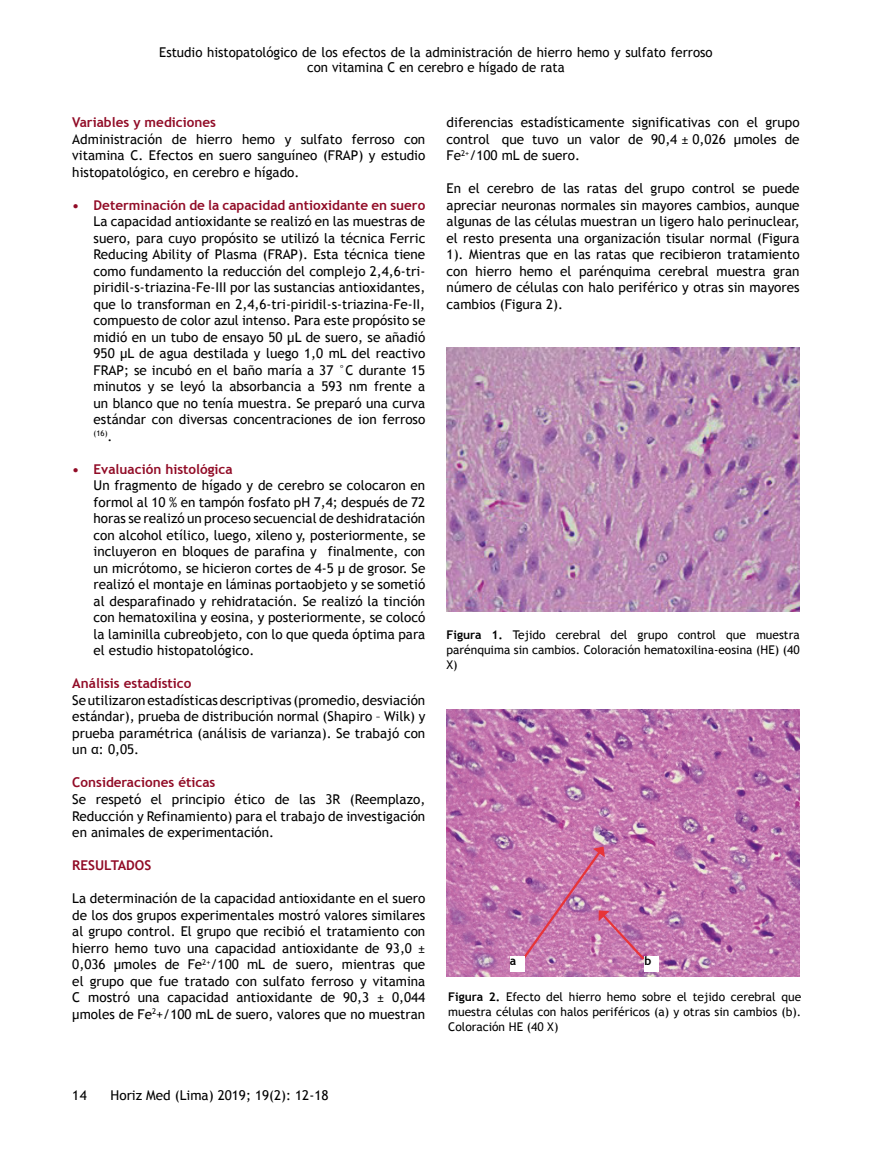
<style>
.page{position:relative;width:872px;height:1149px;background:#fff}
.page>*{position:absolute;margin:0;border:0;box-sizing:border-box;transform-origin:0 0}
.t1{font:13.5px/16.5px "Trebuchet MS";color:#000;text-align:justify}
.t2{font:700 13.5px "Trebuchet MS";color:#910b26}
.t3{font:12px/15px "Trebuchet MS";color:#000;text-align:justify}
.t4{font:700 12px "Trebuchet MS";color:#000}
.t5{font:7.8px "Trebuchet MS";color:#000}
.s1{font-size:13.5px}
.s2{font-weight:700}
</style>
<div class="page">
<img style="left:446px;top:347px;width:353px;height:264px">
<img style="left:446px;top:709px;width:353px;height:266px">
<svg style="left:519px;top:846px;width:128px;height:116px"></svg>
<div style="left:510px;top:956px;width:15px;height:15px;background:#fff"></div>
<div style="left:644px;top:956px;width:15px;height:15px;background:#fff"></div>
<p class="t1" style="left:159px;top:44px;width:555px;line-height:15px;text-align:center">Estudio histopatológico de los efectos de la administración de hierro hemo y sulfato ferroso con vitamina C en cerebro e hígado de rata</p>
<p class="t2" style="left:72px;top:114px;width:145px">Variables y mediciones</p>
<p class="t1" style="left:72px;top:130px;width:354px">Administración de hierro hemo y sulfato ferroso con vitamina C. Efectos en suero sanguíneo (FRAP) y estudio histopatológico, en cerebro e hígado.</p>
<p class="t2" style="left:72px;top:196px;width:354px">• Determinación de la capacidad antioxidante en suero</p>
<p class="t1" style="left:94px;top:213px;width:333px">La capacidad antioxidante se realizó en las muestras de suero, para cuyo propósito se utilizó la técnica Ferric Reducing Ability of Plasma (FRAP). Esta técnica tiene como fundamento la reducción del complejo 2,4,6-tri&shy;piridil-s-triazina-Fe-III por las sustancias antioxidantes, que lo transforman en 2,4,6-tri-piridil-s-triazina-Fe-II, compuesto de color azul intenso. Para este propósito se midió en un tubo de ensayo 50 µL de suero, se añadió 950 µL de agua destilada y luego 1,0 mL del reactivo FRAP; se incubó en el baño maría a 37 °C durante 15 minutos y se leyó la absorbancia a 593 nm frente a un blanco que no tenía muestra. Se preparó una curva estándar con diversas concentraciones de ion ferroso</p>
<p class="t5" style="left:94px;top:428px;width:20px">(16)<span class="s1">.</span></p>
<p class="t2" style="left:72px;top:460px;width:162px">• Evaluación histológica</p>
<p class="t1" style="left:94px;top:477px;width:333px">Un fragmento de hígado y de cerebro se colocaron en formol al 10 % en tampón fosfato pH 7,4; después de 72 horas se realizó un proceso secuencial de deshidratación con alcohol etílico, luego, xileno y, posteriormente, se incluyeron en bloques de parafina y finalmente, con un micrótomo, se hicieron cortes de 4-5 µ de grosor. Se realizó el montaje en láminas portaobjeto y se sometió al desparafinado y rehidratación. Se realizó la tinción con hematoxilina y eosina, y posteriormente, se colocó la laminilla cubreobjeto, con lo que queda óptima para el estudio histopatológico.</p>
<p class="t2" style="left:72px;top:675px;width:121px">Análisis estadístico</p>
<p class="t1" style="left:72px;top:691px;width:354px">Se utilizaron estadísticas descriptivas (promedio, desviación estándar), prueba de distribución normal (Shapiro – Wilk) y prueba paramétrica (análisis de varianza). Se trabajó con un α: 0,05.</p>
<p class="t2" style="left:72px;top:774px;width:145px">Consideraciones éticas</p>
<p class="t1" style="left:72px;top:790px;width:354px">Se respetó el principio ético de las 3R (Reemplazo, Reducción y Refinamiento) para el trabajo de investigación en animales de experimentación.</p>
<p class="t2" style="left:72px;top:856px;width:81px">RESULTADOS</p>
<p class="t1" style="left:72px;top:889px;width:354px">La determinación de la capacidad antioxidante en el suero de los dos grupos experimentales mostró valores similares al grupo control. El grupo que recibió el tratamiento con hierro hemo tuvo una capacidad antioxidante de 93,0 ± 0,036 µmoles de Fe<sup>2+</sup>/100 mL de suero, mientras que el grupo que fue tratado con sulfato ferroso y vitamina C mostró una capacidad antioxidante de 90,3 ± 0,044 µmoles de Fe<sup>2</sup>+/100 mL de suero, valores que no muestran</p>
<p class="t1" style="left:446px;top:114px;width:354px">diferencias estadísticamente significativas con el grupo control que tuvo un valor de 90,4 ± 0,026 µmoles de Fe<sup>2+</sup>/100 mL de suero.</p>
<p class="t1" style="left:446px;top:180px;width:354px">En el cerebro de las ratas del grupo control se puede apreciar neuronas normales sin mayores cambios, aunque algunas de las células muestran un ligero halo perinuclear, el resto presenta una organización tisular normal (Figura 1). Mientras que en las ratas que recibieron tratamiento con hierro hemo el parénquima cerebral muestra gran número de células con halo periférico y otras sin mayores cambios (Figura 2).</p>
<p class="t3" style="left:446px;top:626px;width:354px"><span class="s2">Figura 1.</span> Tejido cerebral del grupo control que muestra parénquima sin cambios. Coloración hematoxilina-eosina (HE) (40<br>X)</p>
<p class="t4" style="left:510px;top:953px;width:8px">a</p>
<p class="t4" style="left:644px;top:953px;width:8px">b</p>
<p class="t3" style="left:448px;top:988px;width:354px"><span class="s2">Figura 2.</span> Efecto del hierro hemo sobre el tejido cerebral que muestra células con halos periféricos (a) y otras sin cambios (b).<br>Coloración HE (40 X)</p>
<p class="t1" style="left:72px;top:1086px;width:16px">14</p>
<p class="t1" style="left:111px;top:1086px;width:219px">Horiz Med (Lima) 2019; 19(2): 12-18</p>
</div>
